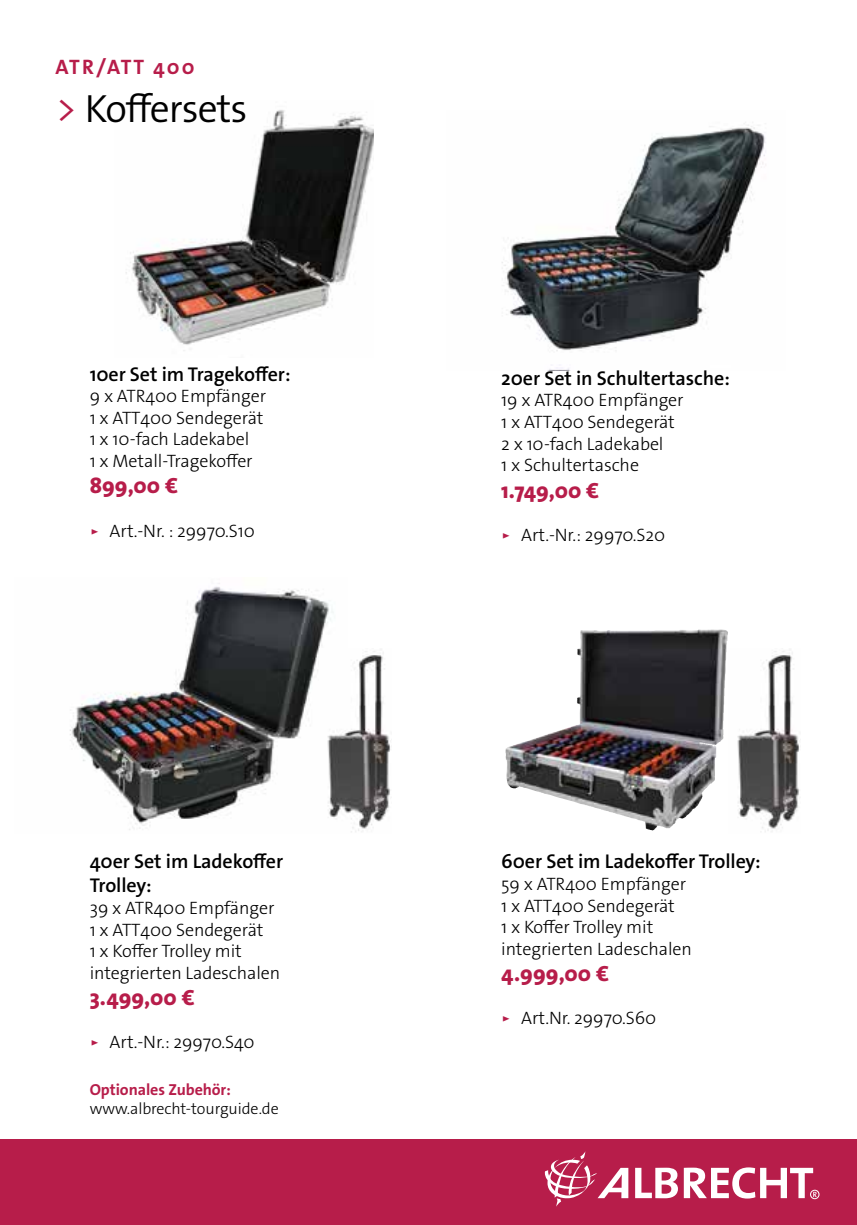
<style>
.page{position:relative;width:857px;height:1225px;background:#fff}
.page>*{position:absolute;margin:0;border:0;box-sizing:border-box;transform-origin:0 0}
.t1{font:300 39.6px "The Sans Os F";letter-spacing:-.025em;color:#000}
.t2{font:800 22px "The Sans Os F";color:#b71d4a}
.t3{font:700 21px "The Sans Os F";letter-spacing:.1em;color:#b71d4a}
.t4{font:600 20px/24px "The Sans Os F";letter-spacing:-.005em;color:#000}
.t5{font:300 18px/21.6px "The Sans Os F";letter-spacing:-.005em;color:#000}
.t6{font:300 16px "The Sans Os F";letter-spacing:-.005em;color:#000}
.t7{font:700 16px "The Sans Os F";letter-spacing:-.005em;color:#b71d4a}
.s1{font-size:38.4px;color:#b71d4a}
.s2{color:#b71d4a}
</style>
<div class="page">
<div style="left:0;top:1140px;width:856px;height:85px;background:#b71d4a"></div>
<svg style="left:635px;top:1167px;width:42px;height:31px"></svg>
<svg style="left:544px;top:1151px;width:84px;height:55px"></svg>
<svg style="left:683px;top:1167px;width:136px;height:32px"></svg>
<img style="left:126px;top:110px;width:247px;height:241px">
<img style="left:502px;top:123px;width:264px;height:247px">
<img style="left:505px;top:629px;width:212px;height:190px">
<img style="left:70px;top:583px;width:264px;height:247px">
<img style="left:319px;top:649px;width:72px;height:183px">
<img style="left:737px;top:651px;width:63px;height:181px">
<p class="t3" style="left:55px;top:53px;width:140px">ATR/ATT 400</p>
<h1 class="t1" style="left:55px;top:83px;width:193px"><span class="s1">&gt;</span> Koffersets</h1>
<p class="t4" style="left:90px;top:362px;width:202px">10er Set im Tragekoffer:</p>
<p class="t5" style="left:90px;top:385px;width:178px">9 x ATR400 Empfänger<br>1 x ATT400 Sendegerät<br>1 x 10-fach Ladekabel<br>1 x Metall-Tragekoffer</p>
<p class="t2" style="left:90px;top:472px;width:90px">899,00 €</p>
<p class="t5" style="left:90px;top:520px;width:167px"><span class="s2">▹</span> Art.-Nr. : 29970.S10</p>
<p class="t4" style="left:90px;top:849px;width:195px">40er Set im Ladekoffer<br>Trolley:</p>
<p class="t5" style="left:90px;top:897px;width:192px">39 x ATR400 Empfänger<br>1 x ATT400 Sendegerät<br>1 x Koffer Trolley mit integrierten Ladeschalen</p>
<p class="t2" style="left:90px;top:983px;width:106px">3.499,00 €</p>
<p class="t5" style="left:90px;top:1031px;width:166px"><span class="s2">▹</span> Art.-Nr.: 29970.S40</p>
<p class="t7" style="left:90px;top:1079px;width:143px">Optionales Zubehör:</p>
<p class="t6" style="left:90px;top:1098px;width:190px">www.albrecht-tourguide.de</p>
<p class="t4" style="left:501px;top:366px;width:230px">20er Set in Schultertasche:</p>
<p class="t5" style="left:501px;top:390px;width:184px">19 x ATR400 Empfänger<br>1 x ATT400 Sendegerät<br>2 x 10-fach Ladekabel<br>1 x Schultertasche</p>
<p class="t2" style="left:501px;top:476px;width:99px">1.749,00 €</p>
<p class="t5" style="left:501px;top:524px;width:165px"><span class="s2">▹</span> Art.-Nr.: 29970.S20</p>
<p class="t4" style="left:501px;top:849px;width:261px">60er Set im Ladekoffer Trolley:</p>
<p class="t5" style="left:501px;top:873px;width:192px">59 x ATR400 Empfänger<br>1 x ATT400 Sendegerät<br>1 x Koffer Trolley mit integrierten Ladeschalen</p>
<p class="t2" style="left:501px;top:959px;width:109px">4.999,00 €</p>
<p class="t5" style="left:501px;top:1007px;width:156px"><span class="s2">▹</span> Art.Nr. 29970.S60</p>
</div>
